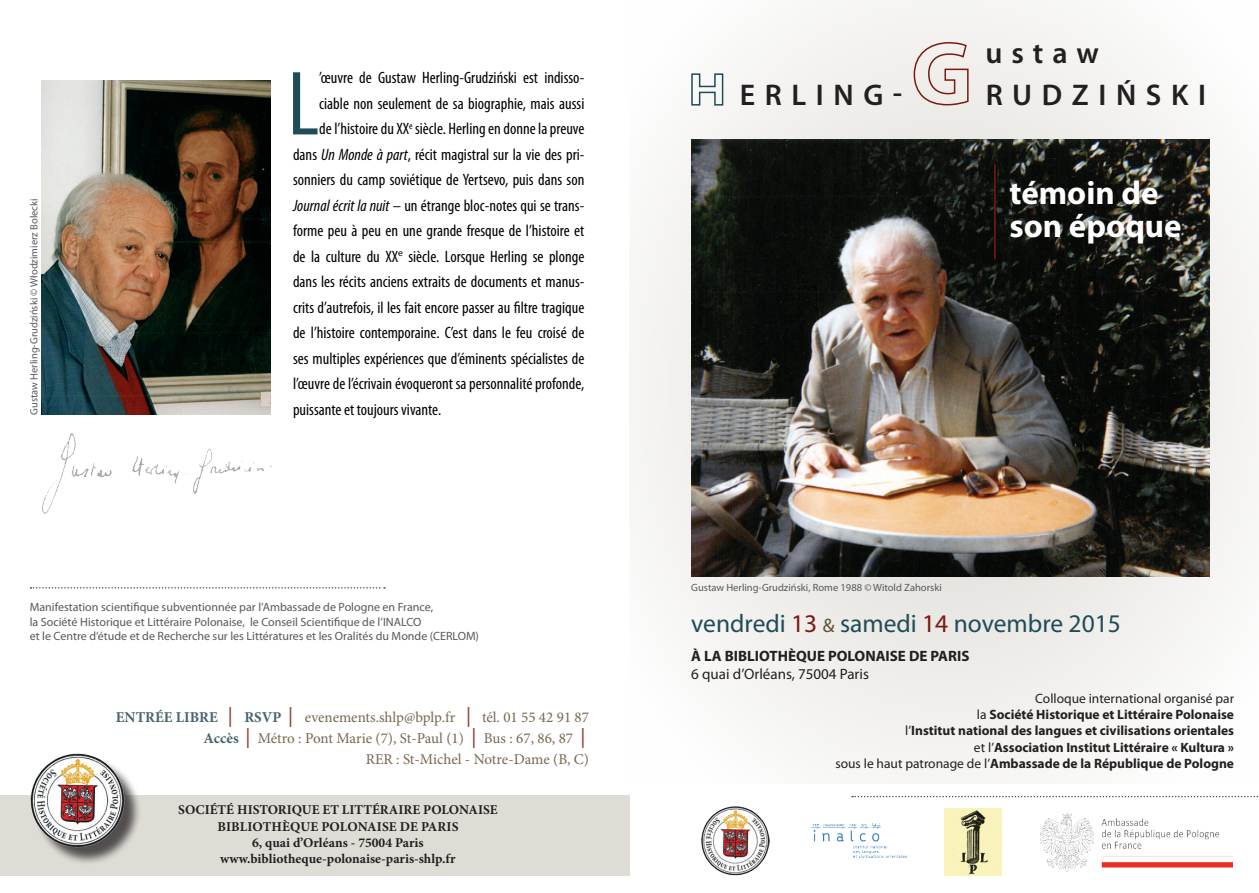
<style>
.page{position:relative;width:1259px;height:893px;background:#fff}
.page>*{position:absolute;margin:0;border:0;box-sizing:border-box;transform-origin:0 0}
.t1{font:condensed 92.1px "Myriad Pro";color:#1f4d57}
.t2{font:700 33px "Myriad Pro";color:#fff}
.t3{font:600 30px "Myriad Pro";letter-spacing:.32em;color:#231f20}
.t4{font:25.5px "Myriad Pro";color:#1f4d57}
.t5{font:condensed 16.5px "Myriad Pro";color:#000}
.t6{font:15px "Minion Pro";color:#77674e}
.t7{font:700 15px "Myriad Pro";color:#231f20}
.t8{font:15px "Myriad Pro";color:#231f20}
.t9{font:700 13.5px "Myriad Pro";color:#231f20}
.t10{font:700 13.5px "Minion Pro";color:#231f20}
.t11{font:13.5px "Myriad Pro";color:#231f20}
.t12{font:12px/14.4px "Myriad Pro";color:#57585a}
.t13{font:10.5px "Myriad Pro";color:#57585a}
.s1{font-style:italic}
.s2{font-weight:700;color:#47636d}
.s3{font-family:"Garamond";font-weight:700;font-size:16.5px;color:#8e422e}
.s4{color:#7a1a11}
.s5{font-size:19.5px;color:#5f5132}
.s6{font-weight:400}
</style>
<div class="page">
<div style="left:629px;top:0;width:630px;height:784px;background:#f5f4f2"></div>
<div style="left:0;top:795px;width:629px;height:80px;background:#dfdcd6"></div>
<svg style="left:852px;top:796px;width:407px;height:1px"></svg>
<div style="left:34px;top:757px;width:108px;height:109px;background:#231f20;opacity:.75"></div>
<img style="left:30px;top:753px;width:94px;height:95px">
<img style="left:41px;top:81px;width:230px;height:334px">
<img style="left:691px;top:139px;width:518px;height:437px">
<svg style="left:913px;top:42px;width:56px;height:64px"></svg>
<svg style="left:691px;top:73px;width:33px;height:33px"></svg>
<img style="left:701px;top:806px;width:68px;height:69px">
<img style="left:945px;top:808px;width:56px;height:67px">
<img style="left:1040px;top:813px;width:192px;height:59px">
<img style="left:811px;top:823px;width:95px;height:35px">
<hr style="left:994px;top:165px;width:1px;height:94px;background:#7a1a11">
<img style="left:42px;top:433px;width:230px;height:81px">
<svg style="left:30px;top:587px;width:355px;height:2px"></svg>
<p class="t13" style="left:28px;top:415px;width:218px;rotate:-90deg">Gustaw Herling-Grudziński © Włodzimierz Bolecki</p>
<p class="t1" style="left:287px;top:48px;width:33px">L</p>
<p class="t5" style="left:319px;top:68px;width:267px">’œuvre de Gustaw Herling-Grudziński est indisso-</p>
<p class="t5" style="left:319px;top:93px;width:267px">ciable non seulement de sa biographie, mais aussi</p>
<p class="t5" style="left:319px;top:119px;width:267px">de l’histoire du XX<sup>e</sup> siècle. Herling en donne la preuve</p>
<p class="t5" style="left:293px;top:144px;width:293px">dans <span class="s1">Un Monde à part</span>, récit magistral sur la vie des pri-</p>
<p class="t5" style="left:293px;top:170px;width:293px">sonniers du camp soviétique de Yertsevo, puis dans son</p>
<p class="t5" style="left:293px;top:195px;width:293px"><span class="s1">Journal écrit la nuit –</span> un étrange bloc-notes qui se trans-</p>
<p class="t5" style="left:293px;top:221px;width:293px">forme peu à peu en une grande fresque de l’histoire et</p>
<p class="t5" style="left:293px;top:246px;width:293px">de la culture du XX<sup>e</sup> siècle. Lorsque Herling se plonge</p>
<p class="t5" style="left:293px;top:272px;width:293px">dans les récits anciens extraits de documents et manus-</p>
<p class="t5" style="left:293px;top:297px;width:293px">crits d’autrefois, il les fait encore passer au filtre tragique</p>
<p class="t5" style="left:293px;top:323px;width:293px">de l’histoire contemporaine. C’est dans le feu croisé de</p>
<p class="t5" style="left:293px;top:348px;width:293px">ses multiples expériences que d’éminents spécialistes de</p>
<p class="t5" style="left:293px;top:374px;width:293px">l’œuvre de l’écrivain évoqueront sa personnalité profonde,</p>
<p class="t5" style="left:293px;top:399px;width:150px">puissante et toujours vivante.</p>
<p class="t12" style="left:30px;top:600px;width:451px">Manifestation scientifique subventionnée par l’Ambassade de Pologne en France,<br>la Société Historique et Littéraire Polonaise, le Conseil Scientifique de l’INALCO<br>et le Centre d’étude et de Recherche sur les Littératures et les Oralités du Monde (CERLOM)</p>
<p class="t6" style="left:116px;top:707px;width:475px"><span class="s2">ENTRÉE LIBRE</span> <span class="s3">│</span> <span class="s2">RSVP</span> <span class="s3">│</span> evenements.shlp@bplp.fr <span class="s3">│</span> tél. 01 55 42 91 87</p>
<p class="t6" style="left:203px;top:728px;width:387px"><span class="s2">Accès</span> <span class="s3">│</span> Métro : Pont Marie (7), St-Paul (1) <span class="s3">│</span> Bus : 67, 86, 87 <span class="s3">│</span></p>
<p class="t6" style="left:366px;top:749px;width:225px">RER : St-Michel - Notre-Dame (B, C)</p>
<p class="t10" style="left:178px;top:801px;width:321px">SOCIÉTÉ HISTORIQUE ET LITTÉRAIRE POLONAISE</p>
<p class="t10" style="left:217px;top:817px;width:243px">BIBLIOTHÈQUE POLONAISE DE PARIS</p>
<p class="t10" style="left:252px;top:833px;width:173px">6, quai d’Orléans - 75004 Paris</p>
<p class="t10" style="left:220px;top:849px;width:237px">www.bibliotheque-polonaise-paris-shlp.fr</p>
<p class="t3" style="left:740px;top:76px;width:164px">ERLING-</p>
<p class="t3" style="left:985px;top:34px;width:115px">ustaw</p>
<p class="t3" style="left:985px;top:76px;width:222px">RUDZIŃSKI</p>
<p class="t2" style="left:1009px;top:172px;width:150px">témoin de</p>
<p class="t2" style="left:1009px;top:205px;width:174px">son époque</p>
<p class="t13" style="left:691px;top:581px;width:252px">Gustaw Herling-Grudziński, Rome 1988 © Witold Zahorski</p>
<p class="t4" style="left:691px;top:608px;width:431px">vendredi <span class="s4">13</span> <span class="s5">&amp;</span> samedi <span class="s4">14</span> novembre 2015</p>
<p class="t7" style="left:691px;top:646px;width:280px">À LA BIBLIOTHÈQUE POLONAISE DE PARIS</p>
<p class="t8" style="left:691px;top:665px;width:179px">6 quai d’Orléans, 75004 Paris</p>
<p class="t11" style="left:1035px;top:690px;width:200px">Colloque international organisé par</p>
<p class="t9" style="left:977px;top:706px;width:259px"><span class="s6">la</span> Société Historique et Littéraire Polonaise</p>
<p class="t9" style="left:905px;top:722px;width:330px"><span class="s6">l’</span>Institut national des langues et civilisations orientales</p>
<p class="t9" style="left:974px;top:738px;width:262px"><span class="s6">et l’</span>Association Institut Littéraire « Kultura »</p>
<p class="t9" style="left:835px;top:754px;width:400px"><span class="s6">sous le haut patronage de l’</span>Ambassade de la République de Pologne</p>
</div>
